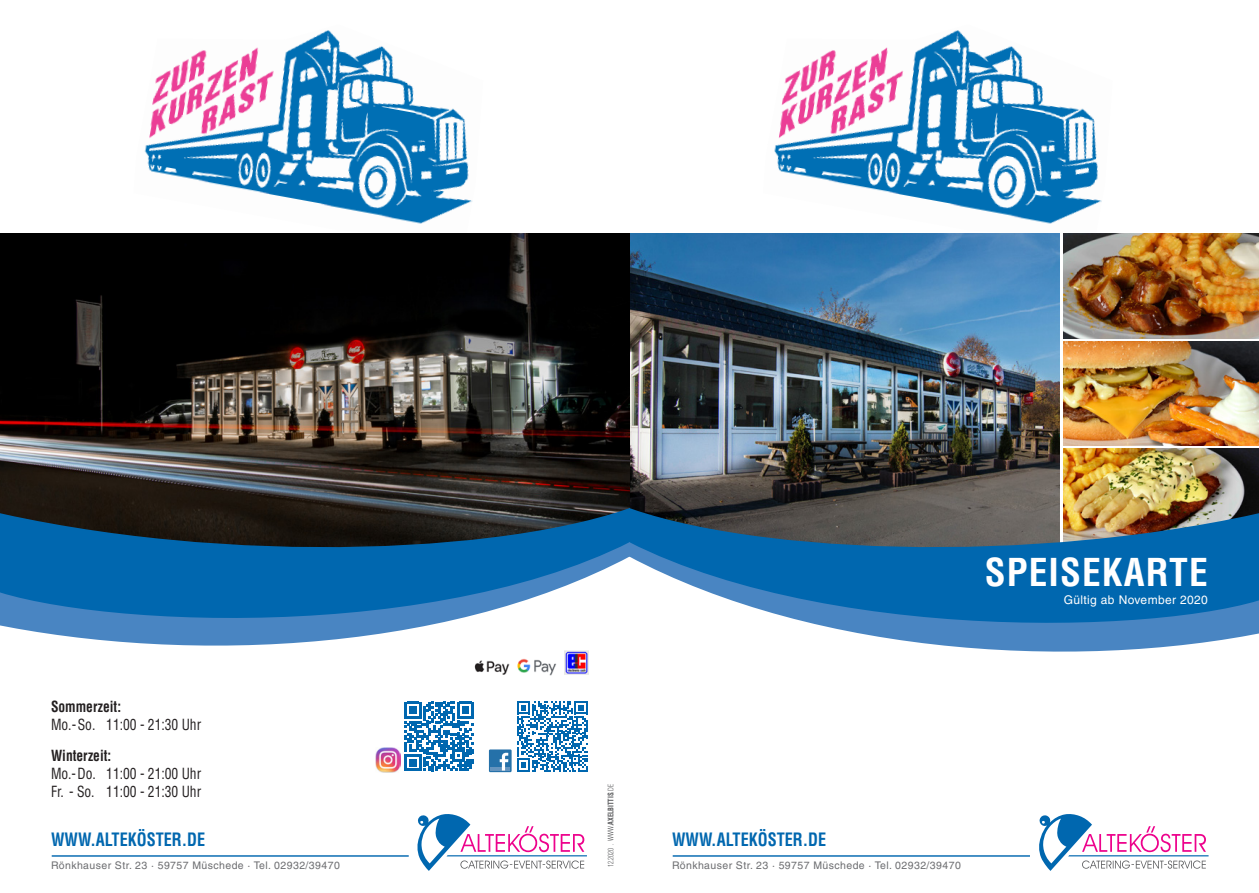
<style>
.page{position:relative;width:1259px;height:893px;background:#fff}
.page>*{position:absolute;margin:0;border:0;box-sizing:border-box;transform-origin:0 0}
.t1{font:700 condensed 37.5px "Helvetica LT Std";letter-spacing:.03em;color:#fff}
.t2{font:700 condensed 18px "Helvetica LT Std";color:#0067af;scale:.9 1}
.t3{font:condensed 15px/18px "Helvetica LT Std";color:#231f20;scale:.9 1}
.t4{font:12px "Helvetica LT Std";letter-spacing:.03em;color:#fff}
.t5{font:10.5px "Helvetica LT Std";letter-spacing:.04em;color:#6c6d70}
.t6{font:300 condensed 7.5px "Helvetica LT Std";color:#57585a;scale:.9 1}
.s1{font-weight:700}
</style>
<div class="page">
<img style="left:763px;top:30px;width:349px;height:209px">
<img style="left:768px;top:39px;width:146px;height:106px">
<img style="left:0;top:234px;width:1059px;height:266px">
<img style="left:1063px;top:234px;width:196px;height:104px">
<img style="left:1063px;top:449px;width:196px;height:51px">
<img style="left:1063px;top:341px;width:196px;height:104px">
<svg style="left:960px;top:647px;width:203px;height:5px"></svg>
<svg style="left:629px;top:500px;width:630px;height:147px;background:#467da5"></svg>
<svg style="left:1039px;top:814px;width:169px;height:57px"></svg>
<hr style="left:672px;top:855px;width:358px;height:2px;background:#0067af">
<img style="left:133px;top:30px;width:350px;height:209px">
<img style="left:138px;top:39px;width:146px;height:106px">
<svg style="left:0;top:500px;width:629px;height:146px;background:#386f98"></svg>
<svg style="left:417px;top:814px;width:170px;height:57px"></svg>
<hr style="left:52px;top:855px;width:357px;height:2px;background:#0067af">
<svg style="left:517px;top:701px;width:71px;height:71px"></svg>
<div style="left:489px;top:749px;width:22px;height:23px;background:#2571a9"></div>
<hr style="left:490px;top:767px;width:20px;height:3px;background:#6594be">
<svg style="left:500px;top:753px;width:8px;height:17px"></svg>
<img style="left:375px;top:748px;width:25px;height:25px">
<img style="left:564px;top:650px;width:24px;height:24px">
<img style="left:474px;top:660px;width:36px;height:15px">
<img style="left:517px;top:658px;width:40px;height:18px">
<svg style="left:404px;top:702px;width:70px;height:69px"></svg>
<p class="t3" style="left:51px;top:698px;width:168px"><span class="s1">Sommerzeit:<br></span>Mo.-So. 11:00 - 21:30 Uhr</p>
<p class="t3" style="left:51px;top:747px;width:168px"><span class="s1">Winterzeit:<br></span>Mo.- Do. 11:00 - 21:00 Uhr<br>Fr. - So. 11:00 - 21:30 Uhr</p>
<p class="t2" style="left:51px;top:828px;width:173px">WWW.ALTEKÖSTER.DE</p>
<p class="t5" style="left:51px;top:859px;width:290px">Rönkhauser Str. 23 · 59757 Müschede · Tel. 02932/39470</p>
<p class="t1" style="left:984px;top:549px;width:225px">SPEISEKARTE</p>
<p class="t4" style="left:1063px;top:592px;width:146px">Gültig ab November 2020</p>
<p class="t6" style="left:606px;top:867px;width:94px;rotate:-90deg">12.2020 . WWW.<span class="s1">AXELBITTIS</span>.DE</p>
<p class="t2" style="left:672px;top:828px;width:173px">WWW.ALTEKÖSTER.DE</p>
<p class="t5" style="left:672px;top:859px;width:290px">Rönkhauser Str. 23 · 59757 Müschede · Tel. 02932/39470</p>
</div>
